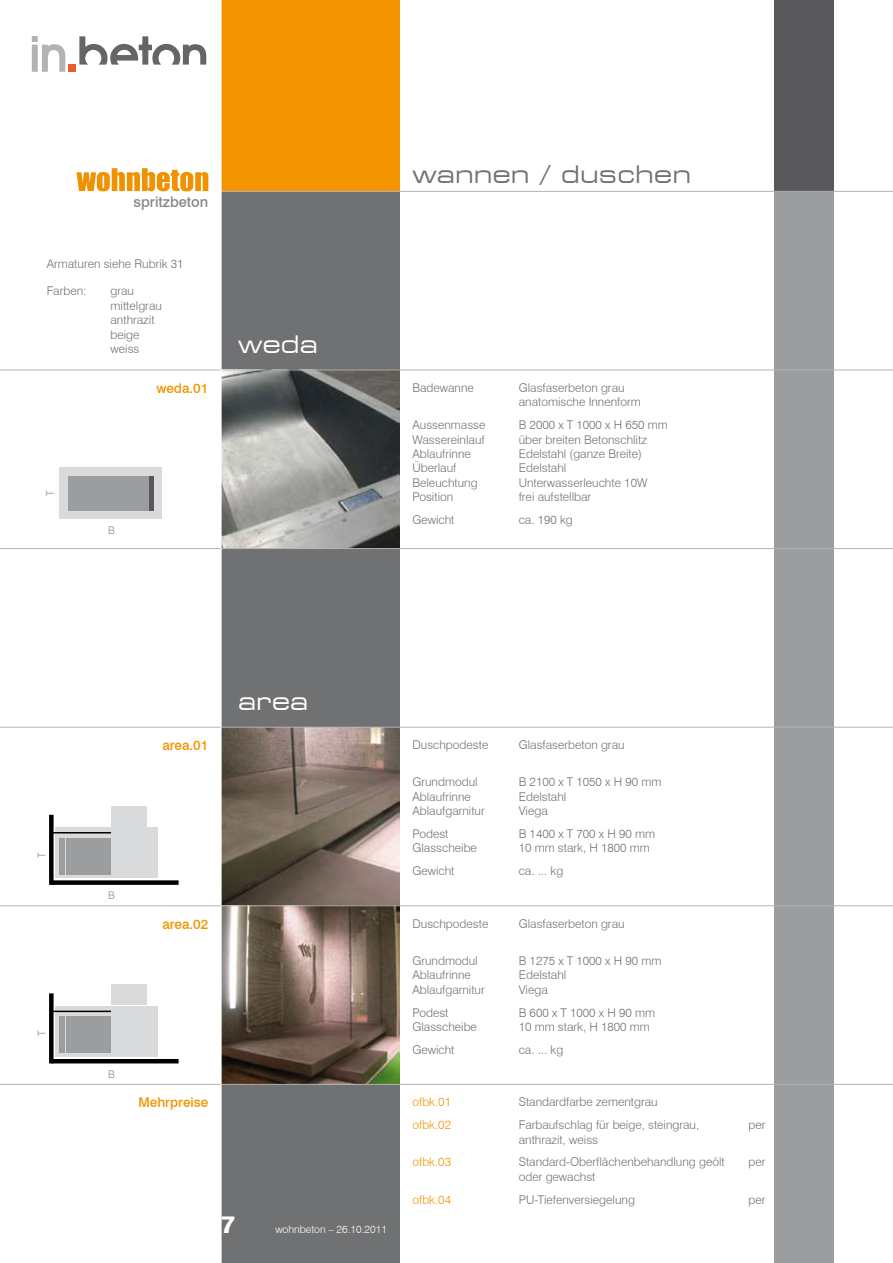
<style>
.page{position:relative;width:893px;height:1263px;background:#fff}
.page>*{position:absolute;margin:0;border:0;box-sizing:border-box;transform-origin:0 0}
.t1{font:expanded 24px "Square 721 BT";color:#707173}
.t2{font:expanded 24px "Square 721 BT";color:#fff}
.t3{font:800 24px "Swiss 721 BT";color:#fff}
.t4{font:500 14.55px "Swiss 721 BT";color:#87888a}
.t5{font:500 13.5px "Swiss 721 BT";color:#f29400}
.t6{font:300 12px/14.4px "Swiss 721 BT";color:#707173}
.t7{font:300 12px "Swiss 721 BT";color:#f29400}
.t8{font:300 10.5px "Swiss 721 BT";color:#fff}
.t9{font:300 10.5px "Swiss 721 BT";color:#87888a}
</style>
<div class="page">
<div style="left:221px;top:0;width:179px;height:1263px;background:#707173"></div>
<div style="left:221px;top:0;width:179px;height:191px;background:#f29400"></div>
<div style="left:774px;top:191px;width:59px;height:1072px;background:#9c9d9f"></div>
<div style="left:774px;top:0;width:59px;height:191px;background:#58585a"></div>
<svg style="left:79px;top:36px;width:128px;height:29px"></svg>
<div style="left:69px;top:65px;width:7px;height:7px;background:#e95e28"></div>
<svg style="left:32px;top:36px;width:34px;height:36px"></svg>
<svg style="left:77px;top:168px;width:131px;height:23px"></svg>
<img style="left:222px;top:728px;width:178px;height:356px">
<div style="left:51px;top:880px;width:128px;height:5px;background:#000"></div>
<div style="left:49px;top:815px;width:5px;height:70px;background:#000"></div>
<div style="left:56px;top:828px;width:102px;height:50px;background:#d9dadb"></div>
<div style="left:66px;top:838px;width:45px;height:36px;background:#9c9d9f"></div>
<hr style="left:50px;top:832px;width:61px;height:1px;background:#000">
<div style="left:111px;top:806px;width:36px;height:20px;background:#d9dadb"></div>
<div style="left:60px;top:838px;width:5px;height:36px;background:#9c9d9f"></div>
<hr style="left:51px;top:1059px;width:128px;height:4px;background:#000">
<div style="left:49px;top:993px;width:5px;height:70px;background:#000"></div>
<div style="left:56px;top:1006px;width:102px;height:51px;background:#d9dadb"></div>
<div style="left:66px;top:1016px;width:45px;height:37px;background:#9c9d9f"></div>
<hr style="left:50px;top:1010px;width:61px;height:2px;background:#000">
<div style="left:111px;top:984px;width:36px;height:21px;background:#d9dadb"></div>
<div style="left:60px;top:1016px;width:5px;height:37px;background:#9c9d9f"></div>
<img style="left:222px;top:371px;width:178px;height:177px">
<div style="left:60px;top:468px;width:102px;height:51px;background:#d9dadb"></div>
<div style="left:68px;top:476px;width:85px;height:34px;background:#9c9d9f"></div>
<hr style="left:149px;top:476px;width:4px;height:34px;background:#58585a">
<hr style="left:221px;top:191px;width:672px;height:1px;background:#b1b3b4">
<hr style="left:0;top:370px;width:893px;height:1px;background:#b1b3b4">
<hr style="left:0;top:548px;width:893px;height:1px;background:#b1b3b4">
<hr style="left:0;top:727px;width:893px;height:1px;background:#b1b3b4">
<hr style="left:0;top:1084px;width:893px;height:1px;background:#b1b3b4">
<hr style="left:0;top:905px;width:893px;height:1px;background:#b1b3b4">
<hr style="left:221px;top:0;width:1px;height:1263px;background:#fff">
<p class="t4" style="left:134px;top:193px;width:76px">spritzbeton</p>
<p class="t6" style="left:47px;top:256px;width:138px">Armaturen siehe Rubrik 31</p>
<p class="t6" style="left:47px;top:284px;width:41px">Farben:</p>
<p class="t6" style="left:111px;top:284px;width:53px">grau mittelgrau anthrazit beige weiss</p>
<h1 class="t2" style="left:238px;top:330px;width:81px">weda</h1>
<h1 class="t1" style="left:412px;top:160px;width:280px">wannen / duschen</h1>
<p class="t9" style="left:44px;top:496px;width:7px;rotate:-90deg">T</p>
<p class="t9" style="left:108px;top:523px;width:8px">B</p>
<p class="t5" style="left:156px;top:380px;width:53px">weda.01</p>
<p class="t6" style="left:412px;top:380px;width:63px">Badewanne</p>
<p class="t6" style="left:519px;top:380px;width:124px">Glasfaserbeton grau anatomische Innenform</p>
<p class="t6" style="left:412px;top:418px;width:75px">Aussenmasse</p>
<p class="t6" style="left:519px;top:418px;width:151px">B 2000 x T 1000 x H 650 mm</p>
<p class="t6" style="left:412px;top:432px;width:74px">Wassereinlauf</p>
<p class="t6" style="left:519px;top:432px;width:130px">über breiten Betonschlitz</p>
<p class="t6" style="left:412px;top:446px;width:60px">Ablaufrinne</p>
<p class="t6" style="left:519px;top:446px;width:125px">Edelstahl (ganze Breite)</p>
<p class="t6" style="left:412px;top:461px;width:45px">Überlauf</p>
<p class="t6" style="left:519px;top:461px;width:49px">Edelstahl</p>
<p class="t6" style="left:412px;top:475px;width:67px">Beleuchtung</p>
<p class="t6" style="left:519px;top:475px;width:130px">Unterwasserleuchte 10W</p>
<p class="t6" style="left:412px;top:490px;width:42px">Position</p>
<p class="t6" style="left:519px;top:490px;width:74px">frei aufstellbar</p>
<p class="t6" style="left:412px;top:512px;width:44px">Gewicht</p>
<p class="t6" style="left:519px;top:512px;width:56px">ca. 190 kg</p>
<p class="t9" style="left:35px;top:858px;width:7px;rotate:-90deg">T</p>
<p class="t9" style="left:35px;top:1036px;width:7px;rotate:-90deg">T</p>
<p class="t9" style="left:108px;top:889px;width:8px">B</p>
<p class="t9" style="left:108px;top:1068px;width:8px">B</p>
<h1 class="t2" style="left:238px;top:687px;width:72px">area</h1>
<p class="t5" style="left:162px;top:737px;width:47px">area.01</p>
<p class="t6" style="left:412px;top:737px;width:77px">Duschpodeste</p>
<p class="t6" style="left:519px;top:737px;width:107px">Glasfaserbeton grau</p>
<p class="t6" style="left:412px;top:775px;width:67px">Grundmodul</p>
<p class="t6" style="left:519px;top:775px;width:144px">B 2100 x T 1050 x H 90 mm</p>
<p class="t6" style="left:412px;top:789px;width:60px">Ablaufrinne</p>
<p class="t6" style="left:519px;top:789px;width:49px">Edelstahl</p>
<p class="t6" style="left:412px;top:804px;width:74px">Ablaufgarnitur</p>
<p class="t6" style="left:519px;top:804px;width:31px">Viega</p>
<p class="t6" style="left:412px;top:826px;width:38px">Podest</p>
<p class="t6" style="left:519px;top:826px;width:138px">B 1400 x T 700 x H 90 mm</p>
<p class="t6" style="left:412px;top:841px;width:66px">Glasscheibe</p>
<p class="t6" style="left:519px;top:841px;width:133px">10 mm stark, H 1800 mm</p>
<p class="t6" style="left:412px;top:864px;width:44px">Gewicht</p>
<p class="t6" style="left:519px;top:864px;width:46px">ca. ... kg</p>
<p class="t5" style="left:162px;top:916px;width:47px">area.02</p>
<p class="t6" style="left:412px;top:916px;width:77px">Duschpodeste</p>
<p class="t6" style="left:519px;top:916px;width:107px">Glasfaserbeton grau</p>
<p class="t6" style="left:412px;top:953px;width:67px">Grundmodul</p>
<p class="t6" style="left:519px;top:953px;width:144px">B 1275 x T 1000 x H 90 mm</p>
<p class="t6" style="left:412px;top:968px;width:60px">Ablaufrinne</p>
<p class="t6" style="left:519px;top:968px;width:49px">Edelstahl</p>
<p class="t6" style="left:412px;top:982px;width:74px">Ablaufgarnitur</p>
<p class="t6" style="left:519px;top:982px;width:31px">Viega</p>
<p class="t6" style="left:412px;top:1005px;width:38px">Podest</p>
<p class="t6" style="left:519px;top:1005px;width:138px">B 600 x T 1000 x H 90 mm</p>
<p class="t6" style="left:412px;top:1019px;width:66px">Glasscheibe</p>
<p class="t6" style="left:519px;top:1019px;width:133px">10 mm stark, H 1800 mm</p>
<p class="t6" style="left:412px;top:1042px;width:44px">Gewicht</p>
<p class="t6" style="left:519px;top:1042px;width:46px">ca. ... kg</p>
<p class="t5" style="left:138px;top:1094px;width:71px">Mehrpreise</p>
<h1 class="t3" style="left:221px;top:1210px;width:16px">7</h1>
<p class="t8" style="left:275px;top:1223px;width:113px">wohnbeton – 26.10.2011</p>
<p class="t7" style="left:412px;top:1095px;width:40px">ofbk.01</p>
<p class="t6" style="left:519px;top:1095px;width:140px">Standardfarbe zementgrau</p>
<p class="t7" style="left:412px;top:1117px;width:40px">ofbk.02</p>
<p class="t6" style="left:519px;top:1117px;width:182px">Farbaufschlag für beige, steingrau, anthrazit, weiss</p>
<p class="t7" style="left:412px;top:1155px;width:40px">ofbk.03</p>
<p class="t6" style="left:519px;top:1155px;width:208px">Standard-Oberflächenbehandlung geölt oder gewachst</p>
<p class="t7" style="left:412px;top:1192px;width:40px">ofbk.04</p>
<p class="t6" style="left:519px;top:1192px;width:118px">PU-Tiefenversiegelung</p>
<p class="t6" style="left:748px;top:1117px;width:19px">per</p>
<p class="t6" style="left:748px;top:1155px;width:19px">per</p>
<p class="t6" style="left:748px;top:1192px;width:19px">per</p>
</div>
